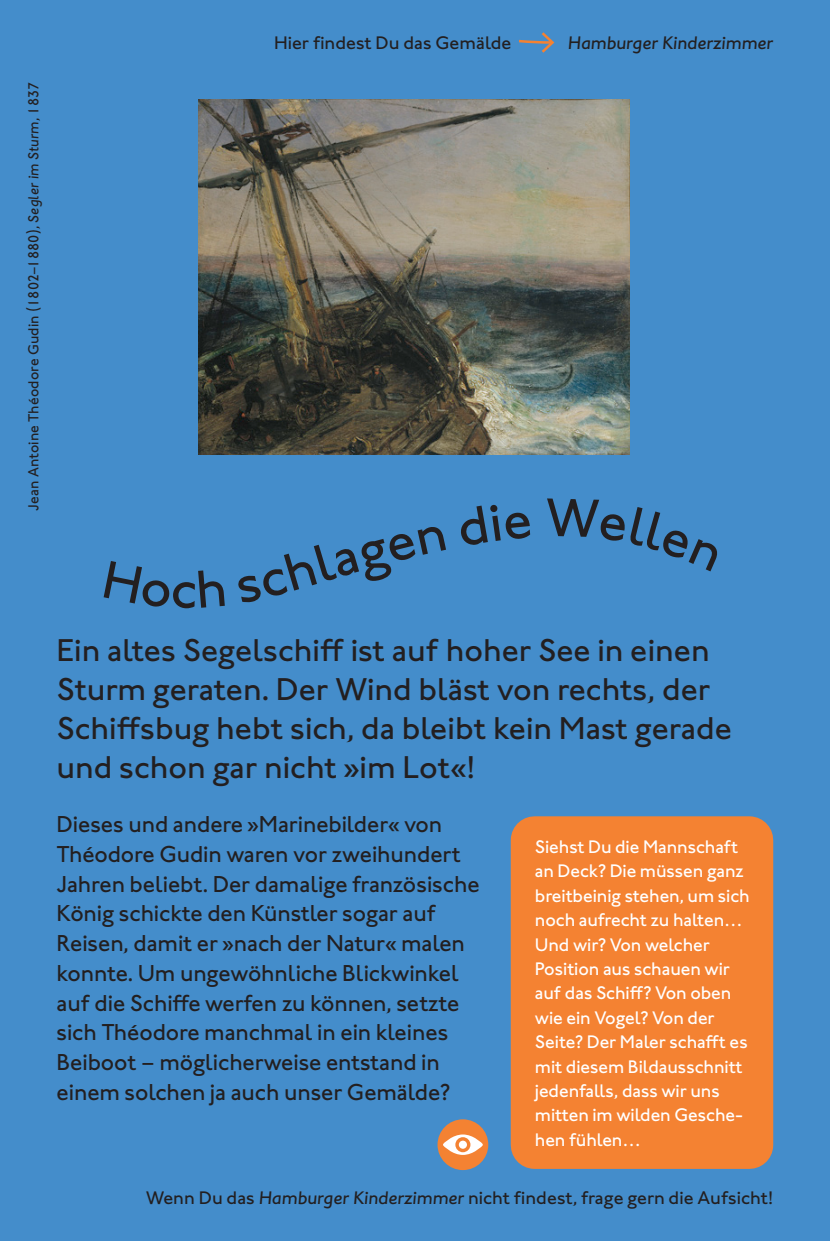
<style>
.page{position:relative;width:830px;height:1241px;background:#fff}
.page>*{position:absolute;margin:0;border:0;box-sizing:border-box;transform-origin:0 0}
.Fließtext_13_pt{font:500 32.5px/39px "ITC Johnstonfor HKH";color:#231f20}
.Fließtext_9_5_pt{font:500 23.75px/29.8px "ITC Johnstonfor HKH";letter-spacing:-.005em;color:#231f20}
.Fließtext_7_5_pt{font:500 18.75px/24.2px "ITC Johnstonfor HKH";letter-spacing:-.005em;color:#fff}
.Fließtext_7_5_pt-2{font:500 18.75px "ITC Johnstonfor HKH";color:#231f20}
.Fließtext_7_5_pt-3{font:italic 500 18.75px "ITC Johnstonfor HKH";color:#231f20}
.Nachweis_6pt{font:500 15px "ITC Johnstonfor HKH";letter-spacing:.01em;color:#231f20}
.s1{font-style:italic}
</style>
<div class="page">
<div style="left:0;top:0;width:829px;height:1240px;background:#448dcb"></div>
<img style="left:198px;top:100px;width:430px;height:354px">
<svg style="left:519px;top:32px;width:36px;height:21px"></svg>
<div style="left:534px;top:840px;width:215px;height:304px;background:#f48232"></div>
<div style="left:510px;top:816px;width:262px;height:352px;border:48px solid #f48232"></div>
<div style="left:437px;top:1119px;width:51px;height:50px;background:#f48232;border-radius:50%"></div>
<svg style="left:443px;top:1134px;width:39px;height:20px"></svg>
<svg style="left:458px;top:1140px;width:8px;height:8px"></svg>
<p class="Nachweis_6pt" style="left:25px;top:510px;width:430px;rotate:-90deg">Jean Antoine Théodore Gudin (1802–1880), <span class="s1">Segler im Sturm</span>, 1837</p>
<p class="Fließtext_7_5_pt-2" style="left:274px;top:31px;width:239px">Hier findest Du das Gemälde</p>
<p class="Fließtext_7_5_pt-3" style="left:567px;top:31px;width:207px">Hamburger Kinderzimmer</p>
<p class="Fließtext_13_pt" style="left:56px;top:630px;width:676px">Ein altes Segelschiff ist auf hoher See in einen Sturm geraten. Der Wind bläst von rechts, der Schiffsbug hebt sich, da bleibt kein Mast gerade und schon gar nicht »im Lot«!</p>
<p class="Fließtext_9_5_pt" style="left:56px;top:809px;width:424px">Dieses und andere »Marinebilder« von Théodore Gudin waren vor zweihundert Jahren beliebt. Der damalige französische König schickte den Künstler sogar auf Reisen, damit er »nach der Natur« malen konnte. Um ungewöhnliche Blickwinkel auf die Schiffe werfen zu können, setzte sich Théodore manchmal in ein kleines Beiboot – möglicherweise entstand in einem solchen ja auch unser Gemälde?</p>
<p class="Fließtext_7_5_pt" style="left:534px;top:834px;width:216px">Siehst Du die Mannschaft an Deck? Die müssen ganz breitbeinig stehen, um sich noch aufrecht zu halten…<br>Und wir? Von welcher<br>Position aus schauen wir auf das Schiff? Von oben wie ein Vogel? Von der<br>Seite? Der Maler schafft es mit diesem Bildausschnitt jedenfalls, dass wir uns mitten im wilden Gesche&shy;hen fühlen…</p>
<p class="Fließtext_7_5_pt-2" style="left:146px;top:1186px;width:628px">Wenn Du das <span class="s1">Hamburger Kinderzimmer</span> nicht findest, frage gern die Aufsicht!</p>
</div>
